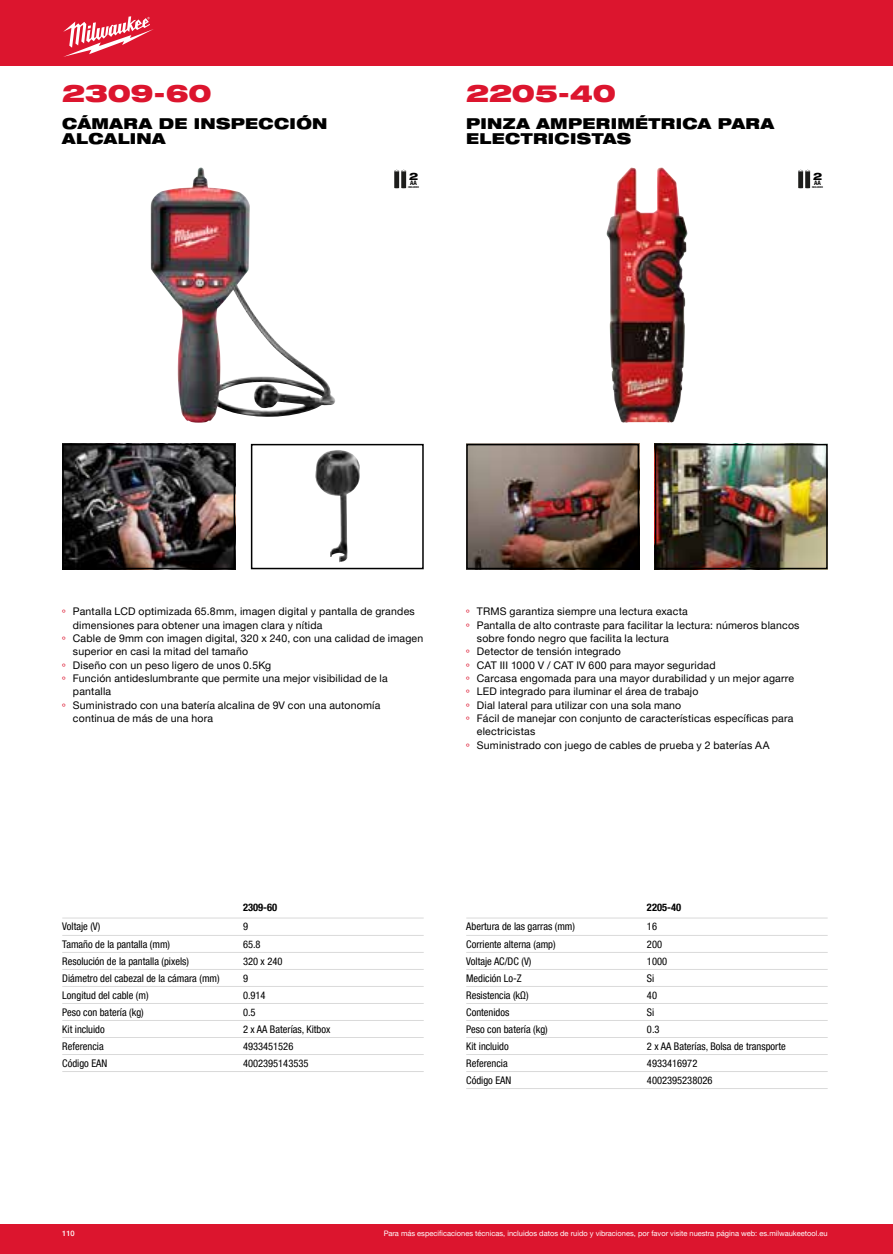
<style>
.page{position:relative;width:893px;height:1254px;background:#fff}
.page>*{position:absolute;margin:0;border:0;box-sizing:border-box;transform-origin:0 0}
.t1{font:900 expanded 24px "Helvetica Neue LTW1 G";letter-spacing:-.015em;color:#dc152e}
.t2{font:900 expanded 15px/15px "Helvetica Neue LTW1 G";letter-spacing:.025em;color:#000}
.t3{font:10.5px "Helvetica Neue LTW1 G";letter-spacing:.02em;color:#000}
.t4{font:condensed 10.5px "Helvetica Neue LTW1 G";color:#000}
.t5{font:700 condensed 10.5px "Helvetica Neue LTW1 G";color:#000}
.t6{font:800 expanded 10.35px "Helvetica Neue LTW1 G";color:#000}
.t7{font:7.5px "Helvetica Neue LTW1 G";color:#fff}
.t8{font:500 7.5px "Helvetica Neue LTW1 G";color:#fff}
.t9{font:700 condensed 6.15px "Helvetica Neue LTW1 G";color:#000}
.t10{font:700 condensed 2.7px "Helvetica Neue LTW1 G";color:#000}
</style>
<div class="page">
<hr style="left:891px;top:1224px;width:2px;height:30px;background:#dc152e">
<hr style="left:891px;top:0;width:2px;height:65px;background:#dc152e">
<div style="left:0;top:0;width:891px;height:65px;background:#dc152e"></div>
<div style="left:0;top:1224px;width:891px;height:30px;background:#dc152e"></div>
<svg style="left:63px;top:16px;width:90px;height:41px"></svg>
<img style="left:151px;top:167px;width:184px;height:256px">
<img style="left:65px;top:447px;width:167px;height:119px">
<div style="left:62px;top:444px;width:173px;height:125px;border:2px solid #000"></div>
<img style="left:315px;top:450px;width:45px;height:113px">
<div style="left:251px;top:444px;width:173px;height:125px;border:2px solid #000"></div>
<svg style="left:394px;top:170px;width:12px;height:18px"></svg>
<img style="left:606px;top:167px;width:82px;height:256px">
<img style="left:469px;top:447px;width:167px;height:119px">
<div style="left:466px;top:444px;width:173px;height:125px;border:2px solid #000"></div>
<img style="left:658px;top:447px;width:167px;height:119px">
<div style="left:655px;top:444px;width:173px;height:125px;border:2px solid #000"></div>
<svg style="left:798px;top:170px;width:12px;height:18px"></svg>
<hr style="left:466px;top:918px;width:181px;height:1px;background:#dadada">
<hr style="left:647px;top:918px;width:181px;height:1px;background:#dadada">
<hr style="left:466px;top:935px;width:181px;height:1px;background:#dadada">
<hr style="left:647px;top:935px;width:181px;height:1px;background:#dadada">
<hr style="left:466px;top:952px;width:181px;height:1px;background:#dadada">
<hr style="left:647px;top:952px;width:181px;height:1px;background:#dadada">
<hr style="left:466px;top:969px;width:181px;height:1px;background:#dadada">
<hr style="left:647px;top:969px;width:181px;height:1px;background:#dadada">
<hr style="left:466px;top:986px;width:181px;height:1px;background:#dadada">
<hr style="left:647px;top:986px;width:181px;height:1px;background:#dadada">
<hr style="left:466px;top:1003px;width:181px;height:1px;background:#dadada">
<hr style="left:647px;top:1003px;width:181px;height:1px;background:#dadada">
<hr style="left:466px;top:1020px;width:181px;height:1px;background:#dadada">
<hr style="left:647px;top:1020px;width:181px;height:1px;background:#dadada">
<hr style="left:466px;top:1037px;width:181px;height:1px;background:#dadada">
<hr style="left:647px;top:1037px;width:181px;height:1px;background:#dadada">
<hr style="left:466px;top:1054px;width:181px;height:1px;background:#dadada">
<hr style="left:647px;top:1054px;width:181px;height:1px;background:#dadada">
<hr style="left:466px;top:1071px;width:181px;height:1px;background:#dadada">
<hr style="left:647px;top:1071px;width:181px;height:1px;background:#dadada">
<hr style="left:466px;top:1088px;width:181px;height:1px;background:#dadada">
<hr style="left:647px;top:1088px;width:181px;height:1px;background:#dadada">
<hr style="left:62px;top:918px;width:181px;height:1px;background:#dadada">
<hr style="left:243px;top:918px;width:181px;height:1px;background:#dadada">
<hr style="left:62px;top:935px;width:181px;height:1px;background:#dadada">
<hr style="left:243px;top:935px;width:181px;height:1px;background:#dadada">
<hr style="left:62px;top:952px;width:181px;height:1px;background:#dadada">
<hr style="left:243px;top:952px;width:181px;height:1px;background:#dadada">
<hr style="left:62px;top:969px;width:181px;height:1px;background:#dadada">
<hr style="left:243px;top:969px;width:181px;height:1px;background:#dadada">
<hr style="left:62px;top:986px;width:181px;height:1px;background:#dadada">
<hr style="left:243px;top:986px;width:181px;height:1px;background:#dadada">
<hr style="left:62px;top:1003px;width:181px;height:1px;background:#dadada">
<hr style="left:243px;top:1003px;width:181px;height:1px;background:#dadada">
<hr style="left:62px;top:1020px;width:181px;height:1px;background:#dadada">
<hr style="left:243px;top:1020px;width:181px;height:1px;background:#dadada">
<hr style="left:62px;top:1037px;width:181px;height:1px;background:#dadada">
<hr style="left:243px;top:1037px;width:181px;height:1px;background:#dadada">
<hr style="left:62px;top:1054px;width:181px;height:1px;background:#dadada">
<hr style="left:243px;top:1054px;width:181px;height:1px;background:#dadada">
<hr style="left:62px;top:1071px;width:181px;height:1px;background:#dadada">
<hr style="left:243px;top:1071px;width:181px;height:1px;background:#dadada">
<h1 class="t1" style="left:62px;top:77px;width:151px">2309-60</h1>
<h1 class="t1" style="left:466px;top:77px;width:151px">2205-40</h1>
<h2 class="t2" style="left:466px;top:116px;width:309px">PINZA AMPERIMÉTRICA PARA<br>ELECTRICISTAS</h2>
<h2 class="t2" style="left:62px;top:116px;width:267px">CÁMARA DE INSPECCIÓN<br>ALCALINA</h2>
<p class="t6" style="left:409px;top:169px;width:11px">2</p>
<p class="t9" style="left:410px;top:179px;width:8px">AA</p>
<p class="t10" style="left:408px;top:185px;width:12px">INCLUDED</p>
<p class="t6" style="left:813px;top:169px;width:11px">2</p>
<p class="t9" style="left:814px;top:179px;width:8px">AA</p>
<p class="t10" style="left:812px;top:185px;width:12px">INCLUDED</p>
<p class="t3" style="left:62px;top:605px;width:354px"><sub>º</sub> Pantalla LCD optimizada 65.8mm, imagen digital y pantalla de grandes</p>
<p class="t3" style="left:73px;top:618px;width:251px">dimensiones para obtener una imagen clara y nítida</p>
<p class="t3" style="left:62px;top:632px;width:363px"><sub>º</sub> Cable de 9mm con imagen digital, 320 x 240, con una calidad de imagen</p>
<p class="t3" style="left:73px;top:645px;width:177px">superior en casi la mitad del tamaño</p>
<p class="t3" style="left:62px;top:658px;width:211px"><sub>º</sub> Diseño con un peso ligero de unos 0.5Kg</p>
<p class="t3" style="left:62px;top:672px;width:327px"><sub>º</sub> Función antideslumbrante que permite una mejor visibilidad de la</p>
<p class="t3" style="left:73px;top:685px;width:40px">pantalla</p>
<p class="t3" style="left:62px;top:698px;width:320px"><sub>º</sub> Suministrado con una batería alcalina de 9V con una autonomía</p>
<p class="t3" style="left:73px;top:712px;width:142px">continua de más de una hora</p>
<p class="t3" style="left:466px;top:605px;width:223px"><sub>º</sub> TRMS garantiza siempre una lectura exacta</p>
<p class="t3" style="left:466px;top:618px;width:335px"><sub>º</sub> Pantalla de alto contraste para facilitar la lectura: números blancos</p>
<p class="t3" style="left:477px;top:632px;width:194px">sobre fondo negro que facilita la lectura</p>
<p class="t3" style="left:466px;top:645px;width:156px"><sub>º</sub> Detector de tensión integrado</p>
<p class="t3" style="left:466px;top:658px;width:251px"><sub>º</sub> CAT III 1000 V / CAT IV 600 para mayor seguridad</p>
<p class="t3" style="left:466px;top:672px;width:329px"><sub>º</sub> Carcasa engomada para una mayor durabilidad y un mejor agarre</p>
<p class="t3" style="left:466px;top:685px;width:234px"><sub>º</sub> LED integrado para iluminar el área de trabajo</p>
<p class="t3" style="left:466px;top:698px;width:217px"><sub>º</sub> Dial lateral para utilizar con una sola mano</p>
<p class="t3" style="left:466px;top:712px;width:329px"><sub>º</sub> Fácil de manejar con conjunto de características específicas para</p>
<p class="t3" style="left:477px;top:725px;width:60px">electricistas</p>
<p class="t3" style="left:466px;top:738px;width:305px"><sub>º</sub> Suministrado con juego de cables de prueba y 2 baterías AA</p>
<p class="t5" style="left:243px;top:901px;width:36px">2309-60</p>
<p class="t4" style="left:62px;top:920px;width:40px">Voltaje (V)</p>
<p class="t4" style="left:243px;top:920px;width:7px">9</p>
<p class="t4" style="left:62px;top:938px;width:109px">Tamaño de la pantalla (mm)</p>
<p class="t4" style="left:243px;top:938px;width:19px">65.8</p>
<p class="t4" style="left:62px;top:955px;width:128px">Resolución de la pantalla (pixels)</p>
<p class="t4" style="left:243px;top:955px;width:41px">320 x 240</p>
<p class="t4" style="left:62px;top:972px;width:159px">Diámetro del cabezal de la cámara (mm)</p>
<p class="t4" style="left:243px;top:972px;width:7px">9</p>
<p class="t4" style="left:62px;top:989px;width:88px">Longitud del cable (m)</p>
<p class="t4" style="left:243px;top:989px;width:24px">0.914</p>
<p class="t4" style="left:62px;top:1006px;width:83px">Peso con batería (kg)</p>
<p class="t4" style="left:243px;top:1006px;width:14px">0.5</p>
<p class="t4" style="left:62px;top:1023px;width:44px">Kit incluido</p>
<p class="t4" style="left:243px;top:1023px;width:89px">2 x AA Baterías, Kitbox</p>
<p class="t4" style="left:62px;top:1040px;width:43px">Referencia</p>
<p class="t4" style="left:243px;top:1040px;width:52px">4933451526</p>
<p class="t4" style="left:62px;top:1057px;width:47px">Código EAN</p>
<p class="t4" style="left:243px;top:1057px;width:67px">4002395143535</p>
<p class="t5" style="left:647px;top:901px;width:36px">2205-40</p>
<p class="t4" style="left:466px;top:920px;width:110px">Abertura de las garras (mm)</p>
<p class="t4" style="left:647px;top:920px;width:12px">16</p>
<p class="t4" style="left:466px;top:938px;width:91px">Corriente alterna (amp)</p>
<p class="t4" style="left:647px;top:938px;width:17px">200</p>
<p class="t4" style="left:466px;top:955px;width:67px">Voltaje AC/DC (V)</p>
<p class="t4" style="left:647px;top:955px;width:22px">1000</p>
<p class="t4" style="left:466px;top:972px;width:57px">Medición Lo-Z</p>
<p class="t4" style="left:647px;top:972px;width:9px">Si</p>
<p class="t4" style="left:466px;top:989px;width:64px">Resistencia (kΩ)</p>
<p class="t4" style="left:647px;top:989px;width:12px">40</p>
<p class="t4" style="left:466px;top:1006px;width:45px">Contenidos</p>
<p class="t4" style="left:647px;top:1006px;width:9px">Si</p>
<p class="t4" style="left:466px;top:1023px;width:83px">Peso con batería (kg)</p>
<p class="t4" style="left:647px;top:1023px;width:14px">0.3</p>
<p class="t4" style="left:466px;top:1040px;width:44px">Kit incluido</p>
<p class="t4" style="left:647px;top:1040px;width:140px">2 x AA Baterías, Bolsa de transporte</p>
<p class="t4" style="left:466px;top:1057px;width:43px">Referencia</p>
<p class="t4" style="left:647px;top:1057px;width:52px">4933416972</p>
<p class="t4" style="left:466px;top:1074px;width:47px">Código EAN</p>
<p class="t4" style="left:647px;top:1074px;width:67px">4002395238026</p>
<p class="t8" style="left:62px;top:1229px;width:14px">110</p>
<p class="t7" style="left:384px;top:1228px;width:445px">Para más especificaciones técnicas, incluidos datos de ruido y vibraciones, por favor visite nuestra página web: es.milwaukeetool.eu</p>
</div>
